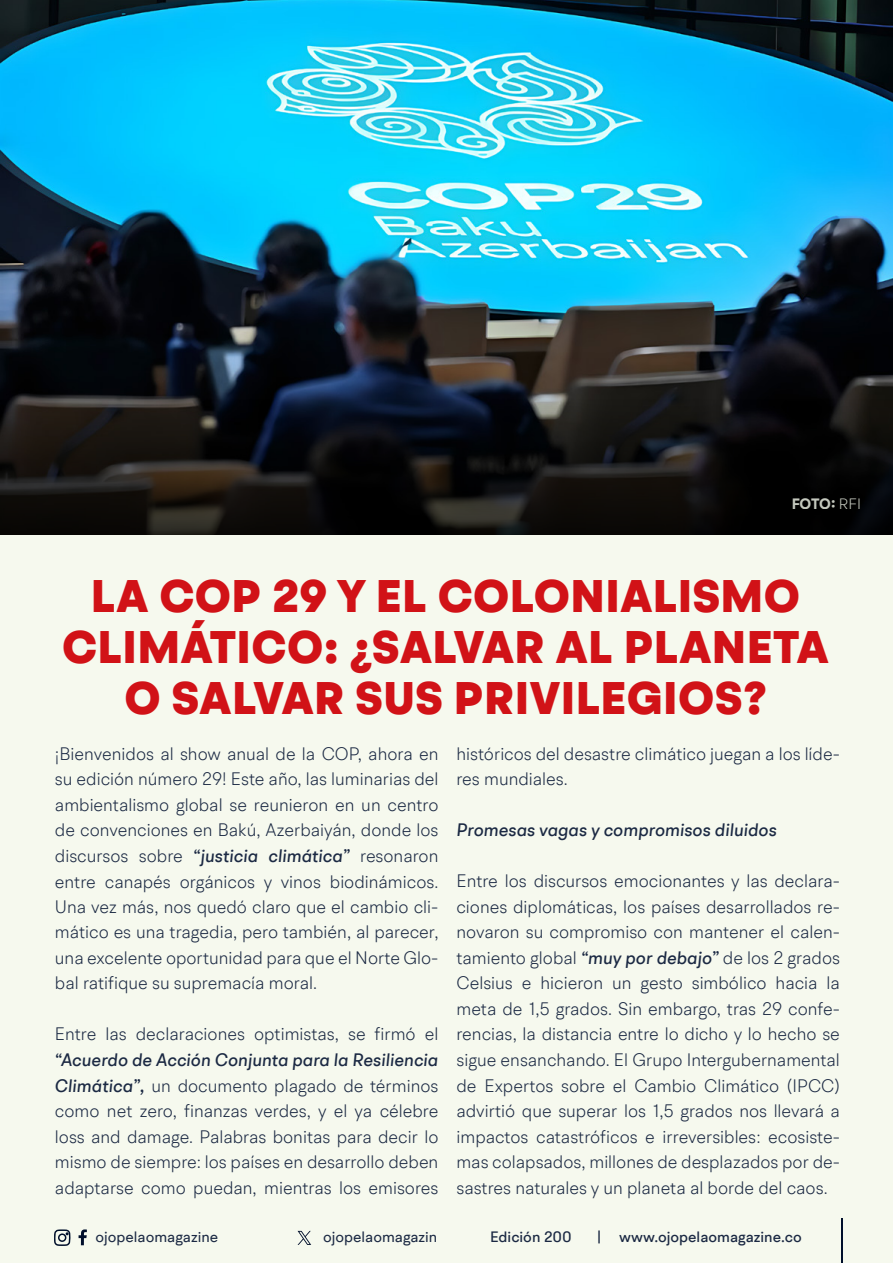
<style>
.page{position:relative;width:893px;height:1263px;background:#f6f9ee}
.page>*{position:absolute;margin:0;border:0;box-sizing:border-box;transform-origin:0 0}
.t1{font:900 46.5px/51px "BR Hendrix";letter-spacing:.01em;color:#d11217;text-align:center}
.t2{font:300 18px/25.5px "BR Hendrix";color:#1b2943;text-align:justify}
.t3{font:italic 500 18px "BR Hendrix";color:#1b2943}
.t4{font:500 15px "BR Hendrix";color:#1b2943}
.t5{font:15px "BR Hendrix";color:#1b2943}
.t6{font:700 15px "BR Hendrix";color:#f5faed}
.s1{font-weight:300}
.s2{font-weight:500;font-style:italic}
</style>
<div class="page">
<svg style="left:79px;top:1229px;width:8px;height:16px"></svg>
<svg style="left:54px;top:1229px;width:17px;height:17px"></svg>
<hr style="left:841px;top:1219px;width:1px;height:44px;background:#000f2b">
<svg style="left:298px;top:1231px;width:13px;height:14px"></svg>
<img style="left:0;top:0;width:893px;height:398px">
<svg style="left:0;top:398px;width:893px;height:137px;background:#121111"></svg>
<p class="t6" style="left:791px;top:494px;width:71px">FOTO: <span class="s1">RFI</span></p>
<h1 class="t1" style="left:62px;top:572px;width:768px">LA COP 29 Y EL COLONIALISMO<br>CLIMÁTICO: ¿SALVAR AL PLANETA<br>O SALVAR SUS PRIVILEGIOS?</h1>
<p class="t2" style="left:55px;top:741px;width:385px">¡Bienvenidos al show anual de la COP, ahora en su edición número 29! Este año, las luminarias del ambientalismo global se reunieron en un centro de convenciones en Bakú, Azerbaiyán, donde los discursos sobre <span class="s2">“justicia climática”</span> resonaron entre canapés orgánicos y vinos biodinámicos.<br>Una vez más, nos quedó claro que el cambio cli&shy;mático es una tragedia, pero también, al parecer, una excelente oportunidad para que el Norte Glo&shy;bal ratifique su supremacía moral.</p>
<p class="t2" style="left:55px;top:1021px;width:385px">Entre las declaraciones optimistas, se firmó el</p>
<p class="t2" style="left:55px;top:1047px;width:385px"><span class="s2">“Acuerdo de Acción Conjunta para la Resiliencia Climática”,</span> un documento plagado de términos como net zero, finanzas verdes, y el ya célebre loss and damage. Palabras bonitas para decir lo mismo de siempre: los países en desarrollo deben adaptarse como puedan, mientras los emisores</p>
<p class="t2" style="left:456px;top:741px;width:385px">históricos del desastre climático juegan a los líde&shy;res mundiales.</p>
<p class="t3" style="left:456px;top:819px;width:322px">Promesas vagas y compromisos diluidos</p>
<p class="t2" style="left:456px;top:868px;width:385px">Entre los discursos emocionantes y las declara&shy;ciones diplomáticas, los países desarrollados re&shy;novaron su compromiso con mantener el calen&shy;tamiento global <span class="s2">“muy por debajo”</span> de los 2 grados Celsius e hicieron un gesto simbólico hacia la meta de 1,5 grados. Sin embargo, tras 29 confe&shy;rencias, la distancia entre lo dicho y lo hecho se sigue ensanchando. El Grupo Intergubernamental de Expertos sobre el Cambio Climático (IPCC) advirtió que superar los 1,5 grados nos llevará a impactos catastróficos e irreversibles: ecosiste&shy;mas colapsados, millones de desplazados por de&shy;sastres naturales y un planeta al borde del caos.</p>
<p class="t5" style="left:96px;top:1227px;width:124px">ojopelaomagazine</p>
<p class="t5" style="left:323px;top:1227px;width:116px">ojopelaomagazin</p>
<p class="t4" style="left:490px;top:1227px;width:83px">Edición 200</p>
<p class="t4" style="left:597px;top:1227px;width:206px">| www.ojopelaomagazine.co</p>
</div>
